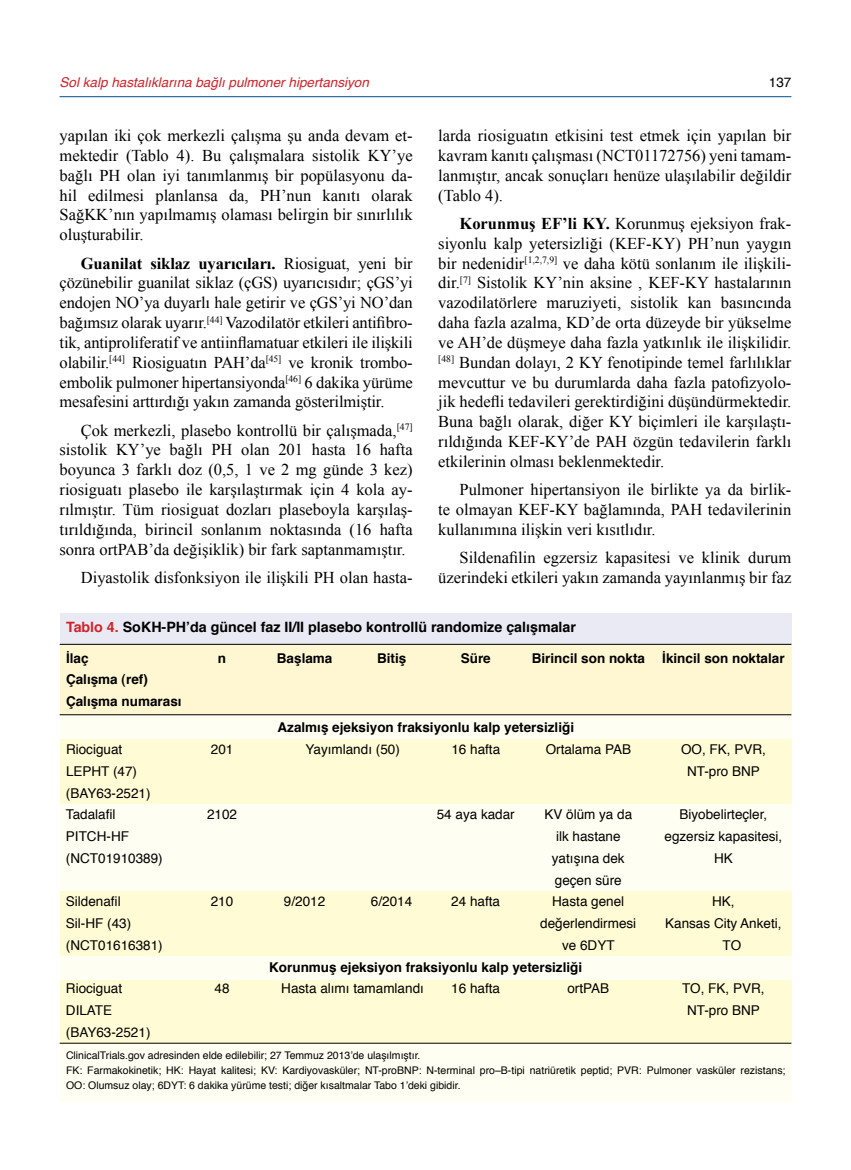
<style>
.page{position:relative;width:851px;height:1170px;background:#fff}
.page>*{position:absolute;margin:0;border:0;box-sizing:border-box;transform-origin:0 0}
.t1{font:16.5px/19.8px "Times New Roman";color:#000;text-align:justify}
.t2{font:700 14.25px "Helvetica";color:#000}
.t3{font:13.5px/21.8px "Helvetica";color:#000}
.t4{font:700 13.5px/21.8px "Helvetica";color:#000}
.t5{font:italic 13.5px "Helvetica";color:#d2232a}
.t6{font:10.5px/15px "Helvetica";color:#000}
.s1{font-weight:700}
.s2{color:#d2232a}
</style>
<div class="page">
<div style="left:60px;top:640px;width:731px;height:461px;background:#fffef2"></div>
<div style="left:60px;top:739px;width:731px;height:65px;background:#fffcd5"></div>
<div style="left:60px;top:891px;width:731px;height:64px;background:#fffcd5"></div>
<div style="left:60px;top:979px;width:731px;height:64px;background:#fffcd5"></div>
<div style="left:60px;top:644px;width:731px;height:70px;background:#fff6d2"></div>
<div style="left:60px;top:612px;width:731px;height:32px;background:#e9eaf3"></div>
<hr style="left:60px;top:644px;width:731px;height:1px;background:#000">
<hr style="left:60px;top:714px;width:731px;height:1px;background:#000">
<hr style="left:60px;top:1042px;width:731px;height:1px;background:#000">
<hr style="left:60px;top:96px;width:731px;height:1px;background:#00508a">
<p class="t5" style="left:60px;top:71px;width:311px">Sol kalp hastalıklarına bağlı pulmoner hipertansiyon</p>
<p class="t3" style="left:768px;top:72px;width:24px">137</p>
<p class="t1" style="left:438px;top:125px;width:354px">larda riosiguatın etkisini test etmek için yapılan bir kavram kanıtı çalışması (NCT01172756) yeni tamam&shy;lanmıştır, ancak sonuçları henüze ulaşılabilir değildir (Tablo 4).</p>
<p class="t1" style="left:438px;top:213px;width:354px;text-indent:21px"><span class="s1">Korunmuş EF’li KY.</span> Korunmuş ejeksiyon frak&shy;siyonlu kalp yetersizliği (KEF-KY) PH’nun yaygın bir nedenidir<sup>[1,2,7,9]</sup> ve daha kötü sonlanım ile ilişkili&shy;dir.<sup>[7]</sup> Sistolik KY’nin aksine , KEF-KY hastalarının vazodilatörlere maruziyeti, sistolik kan basıncında daha fazla azalma, KD’de orta düzeyde bir yükselme ve AH’de düşmeye daha fazla yatkınlık ile ilişkilidir. <sup>[48]</sup> Bundan dolayı, 2 KY fenotipinde temel farlılıklar mevcuttur ve bu durumlarda daha fazla patofizyolo&shy;jik hedefli tedavileri gerektirdiğini düşündürmektedir.<br>Buna bağlı olarak, diğer KY biçimleri ile karşılaştı&shy;rıldığında KEF-KY’de PAH özgün tedavilerin farklı etkilerinin olması beklenmektedir.</p>
<p class="t1" style="left:438px;top:479px;width:354px;text-indent:21px">Pulmoner hipertansiyon ile birlikte ya da birlik&shy;te olmayan KEF-KY bağlamında, PAH tedavilerinin kullanımına ilişkin veri kısıtlıdır.</p>
<p class="t1" style="left:438px;top:547px;width:354px;text-align:right">Sildenafilin egzersiz kapasitesi ve klinik durum üzerindeki etkileri yakın zamanda yayınlanmış bir faz</p>
<p class="t2" style="left:66px;top:617px;width:511px"><span class="s2">Tablo 4.</span> SoKH-PH’da güncel faz II/II plasebo kontrollü randomize çalışmalar</p>
<p class="t4" style="left:66px;top:647px;width:24px">İlaç</p>
<p class="t4" style="left:218px;top:647px;width:10px">n</p>
<p class="t4" style="left:277px;top:647px;width:57px">Başlama</p>
<p class="t4" style="left:377px;top:647px;width:31px">Bitiş</p>
<p class="t4" style="left:460px;top:647px;width:32px">Süre</p>
<p class="t4" style="left:531px;top:647px;width:115px">Birincil son nokta</p>
<p class="t4" style="left:662px;top:647px;width:124px">İkincil son noktalar</p>
<p class="t4" style="left:66px;top:669px;width:117px">Çalışma (ref)<br>Çalışma numarası</p>
<p class="t4" style="left:277px;top:717px;width:298px">Azalmış ejeksiyon fraksiyonlu kalp yetersizliği</p>
<p class="t3" style="left:66px;top:739px;width:58px">Riociguat</p>
<p class="t3" style="left:211px;top:739px;width:24px">201</p>
<p class="t3" style="left:305px;top:739px;width:96px">Yayımlandı (50)</p>
<p class="t3" style="left:451px;top:739px;width:50px">16 hafta</p>
<p class="t3" style="left:545px;top:739px;width:87px">Ortalama PAB</p>
<p class="t3" style="left:681px;top:739px;width:86px">OO, FK, PVR,</p>
<p class="t3" style="left:66px;top:761px;width:73px">LEPHT (47)</p>
<p class="t3" style="left:687px;top:761px;width:74px">NT-pro BNP</p>
<p class="t3" style="left:66px;top:782px;width:86px">(BAY63-2521)<br>Tadalafil</p>
<p class="t1" style="left:60px;top:125px;width:354px">yapılan iki çok merkezli çalışma şu anda devam et&shy;mektedir (Tablo 4). Bu çalışmalara sistolik KY’ye bağlı PH olan iyi tanımlanmış bir popülasyonu da&shy;hil edilmesi planlansa da, PH’nun kanıtı olarak SağKK’nın yapılmamış olaması belirgin bir sınırlılık oluşturabilir.</p>
<p class="t1" style="left:60px;top:253px;width:355px;text-indent:21px"><span class="s1">Guanilat siklaz uyarıcıları.</span> Riosiguat, yeni bir çözünebilir guanilat siklaz (çGS) uyarıcısıdır; çGS’yi endojen NO’ya duyarlı hale getirir ve çGS’yi NO’dan bağımsız olarak uyarır.<sup>[44]</sup> Vazodilatör etkileri antifibro&shy;tik, antiproliferatif ve antiinflamatuar etkileri ile ilişkili olabilir.<sup>[44]</sup> Riosiguatın PAH’da<sup>[45]</sup> ve kronik trombo&shy;embolik pulmoner hipertansiyonda<sup>[46]</sup> 6 dakika yürüme mesafesini arttırdığı yakın zamanda gösterilmiştir.</p>
<p class="t1" style="left:60px;top:420px;width:354px;text-indent:21px">Çok merkezli, plasebo kontrollü bir çalışmada,<sup>[47] </sup>sistolik KY’ye bağlı PH olan 201 hasta 16 hafta boyunca 3 farklı doz (0,5, 1 ve 2 mg günde 3 kez) riosiguatı plasebo ile karşılaştırmak için 4 kola ay&shy;rılmıştır. Tüm riosiguat dozları plaseboyla karşılaş&shy;tırıldığında, birincil sonlanım noktasında (16 hafta sonra ortPAB’da değişiklik) bir fark saptanmamıştır.</p>
<p class="t1" style="left:81px;top:567px;width:333px">Diyastolik disfonksiyon ile ilişkili PH olan hasta-</p>
<p class="t3" style="left:207px;top:804px;width:32px">2102</p>
<p class="t3" style="left:436px;top:804px;width:80px">54 aya kadar</p>
<p class="t3" style="left:544px;top:804px;width:89px">KV ölüm ya da</p>
<p class="t3" style="left:679px;top:804px;width:89px">Biyobelirteçler,</p>
<p class="t3" style="left:66px;top:826px;width:64px">PITCH-HF</p>
<p class="t3" style="left:556px;top:826px;width:66px">ilk hastane</p>
<p class="t3" style="left:664px;top:826px;width:119px">egzersiz kapasitesi,</p>
<p class="t3" style="left:66px;top:847px;width:98px">(NCT01910389)</p>
<p class="t3" style="left:552px;top:847px;width:74px">yatışına dek</p>
<p class="t3" style="left:714px;top:847px;width:20px">HK</p>
<p class="t3" style="left:554px;top:869px;width:68px">geçen süre</p>
<p class="t3" style="left:66px;top:891px;width:56px">Sildenafil</p>
<p class="t3" style="left:211px;top:891px;width:24px">210</p>
<p class="t3" style="left:284px;top:891px;width:43px">9/2012</p>
<p class="t3" style="left:371px;top:891px;width:43px">6/2014</p>
<p class="t3" style="left:451px;top:891px;width:50px">24 hafta</p>
<p class="t3" style="left:552px;top:891px;width:74px">Hasta genel</p>
<p class="t3" style="left:712px;top:891px;width:24px">HK,</p>
<p class="t3" style="left:66px;top:913px;width:67px">Sil-HF (43)</p>
<p class="t3" style="left:540px;top:913px;width:98px">değerlendirmesi</p>
<p class="t3" style="left:665px;top:913px;width:118px">Kansas City Anketi,</p>
<p class="t3" style="left:66px;top:934px;width:98px">(NCT01616381)</p>
<p class="t3" style="left:562px;top:934px;width:54px">ve 6DYT</p>
<p class="t3" style="left:722px;top:934px;width:20px">TO</p>
<p class="t4" style="left:269px;top:956px;width:314px">Korunmuş ejeksiyon fraksiyonlu kalp yetersizliği</p>
<p class="t3" style="left:66px;top:978px;width:58px">Riociguat</p>
<p class="t3" style="left:214px;top:978px;width:17px">48</p>
<p class="t3" style="left:281px;top:978px;width:144px">Hasta alımı tamamlandı</p>
<p class="t3" style="left:451px;top:978px;width:50px">16 hafta</p>
<p class="t3" style="left:567px;top:978px;width:43px">ortPAB</p>
<p class="t3" style="left:682px;top:978px;width:84px">TO, FK, PVR,</p>
<p class="t3" style="left:66px;top:1000px;width:48px">DILATE</p>
<p class="t3" style="left:687px;top:1000px;width:74px">NT-pro BNP</p>
<p class="t3" style="left:66px;top:1021px;width:86px">(BAY63-2521)</p>
<p class="t6" style="left:66px;top:1048px;width:721px">ClinicalTrials.gov adresinden elde edilebilir; 27 Temmuz 2013’de ulaşılmıştır.<br>FK: Farmakokinetik; HK: Hayat kalitesi; KV: Kardiyovasküler; NT-proBNP: N-terminal pro–B-tipi natriüretik peptid; PVR: Pulmoner vasküler rezistans;<br>OO: Olumsuz olay; 6DYT: 6 dakika yürüme testi; diğer kısaltmalar Tabo 1’deki gibidir.</p>
</div>
